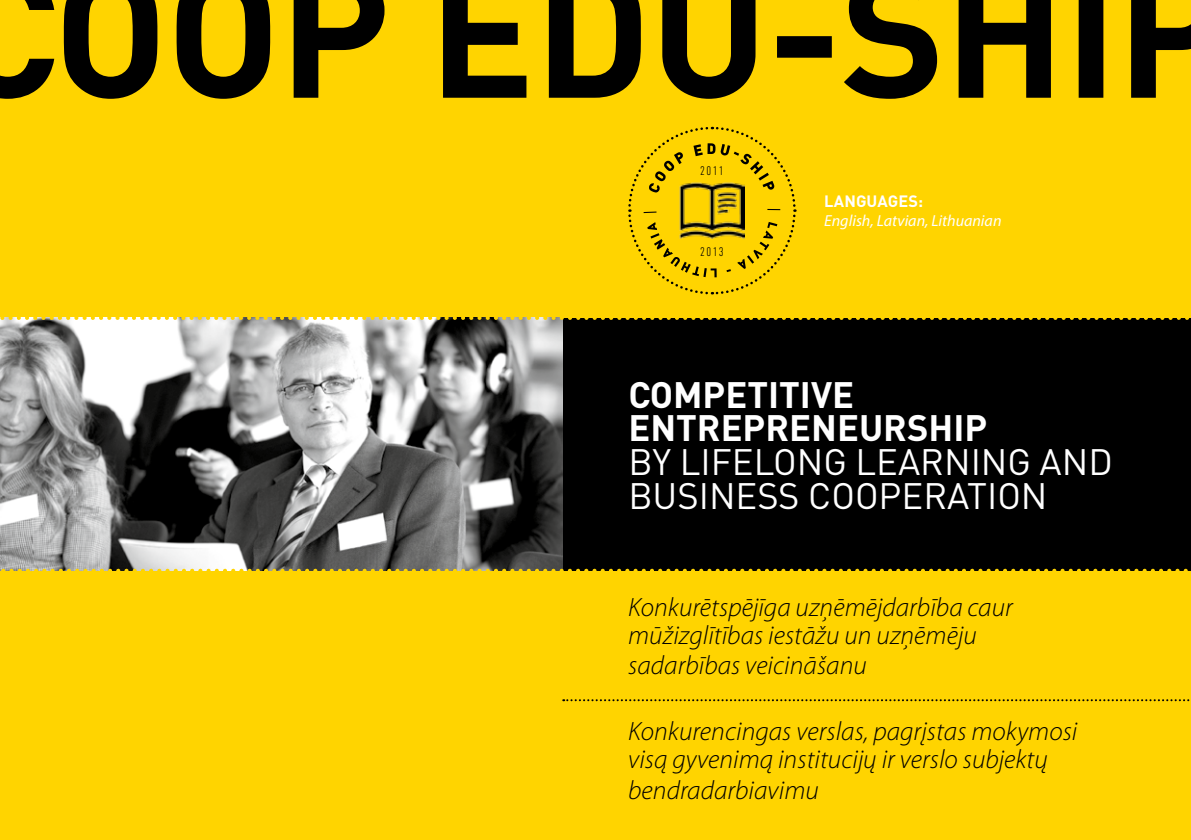
<style>
.page{position:relative;width:1191px;height:840px;background:#fff}
.page>*{position:absolute;margin:0;border:0;box-sizing:border-box;transform-origin:0 0}
.t1{font:36.4px/33.4px "DIN Pro";color:#fff}
.t2{font:700 36.4px/33.4px "DIN Pro";color:#fff}
.t3{font:italic 300 26.6px/29.2px "Myriad Pro";letter-spacing:.005em;color:#000}
.t4{font:700 16.2px "DIN Pro";letter-spacing:.01em;color:#fff}
.t5{font:italic 16px "Myriad Pro";color:#fff}
.t6{font:300 condensed 12.8px "DIN Next LT Pro";letter-spacing:.12em;color:#000}
</style>
<div class="page">
<div style="left:0;top:0;width:1191px;height:839px;background:#ffd400"></div>
<div style="left:562px;top:318px;width:629px;height:252px;background:#000"></div>
<img style="left:0;top:320px;width:562px;height:248px">
<svg style="left:563px;top:699px;width:627px;height:1px"></svg>
<svg style="left:0;top:317px;width:1190px;height:3px"></svg>
<svg style="left:0;top:568px;width:1191px;height:3px"></svg>
<svg style="left:0;top:0;width:1191px;height:99px"></svg>
<svg style="left:628px;top:126px;width:169px;height:169px"></svg>
<p class="t6" style="left:700px;top:163px;width:25px">2011</p>
<p class="t6" style="left:700px;top:244px;width:25px">2013</p>
<p class="t4" style="left:824px;top:190px;width:100px">LANGUAGES:</p>
<p class="t5" style="left:824px;top:211px;width:179px">English, Latvian, Lithuanian</p>
<h1 class="t2" style="left:628px;top:376px;width:360px">COMPETITIVE<br>ENTREPRENEURSHIP</h1>
<h1 class="t1" style="left:628px;top:443px;width:486px">BY LIFELONG LEARNING AND<br>BUSINESS COOPERATION</h1>
<p class="t3" style="left:628px;top:592px;width:386px">Konkurētspējīga uzņēmējdarbība caur mūžizglītības iestāžu un uzņēmēju sadarbības veicināšanu</p>
<p class="t3" style="left:628px;top:717px;width:451px">Konkurencingas verslas, pagrįstas mokymosi visą gyvenimą institucijų ir verslo subjektų bendradarbiavimu</p>
</div>
